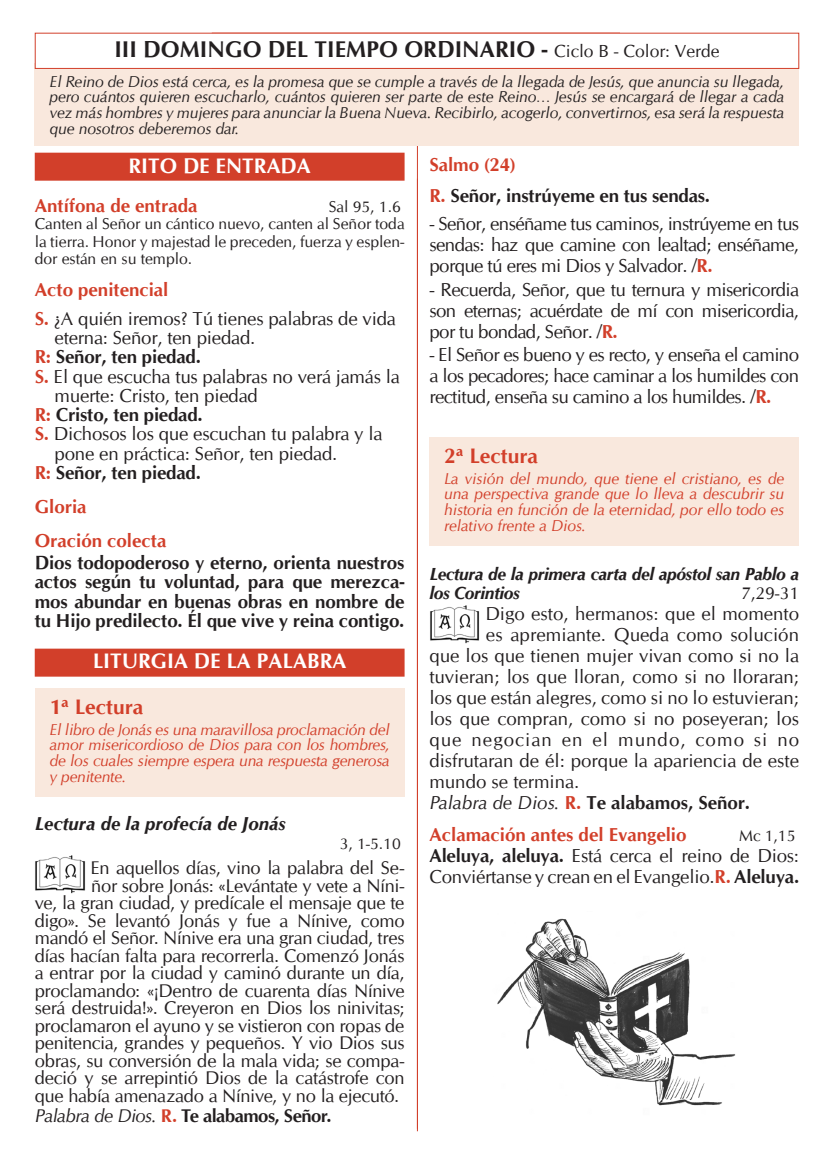
<style>
.page{position:relative;width:834px;height:1166px;background:#fff}
.page>*{position:absolute;margin:0;border:0;box-sizing:border-box;transform-origin:0 0}
.t1{font:700 22.75px "CG Omega";color:#231f20}
.rotulos{font:700 21px "CG Omega";color:#fff}
.lecturas_p3-p4_-_tit{font:700 21px "CG Omega";color:#d23f2a}
.ORACIONES_SALMOS{font:18.72px/21px "CG Omega";letter-spacing:-.03em;color:#231f20;text-align:justify}
.textos{font:18.72px "CG Omega";color:#231f20}
.ACTOS_PENITENCIALES{font:18.72px "CG Omega";letter-spacing:-.01em;color:#231f20}
.TEXTO_EN_GENERAL-ORD{font:700 18.72px/19.2px "CG Omega";letter-spacing:-.005em;color:#231f20;text-align:justify}
.subtitulos_rojo{font:700 18.72px "CG Omega";color:#d23f2a}
.ACLAMACION{font:18.72px/21px "CG Omega";letter-spacing:-.01em;color:#231f20}
.ACTOS_PENITENCIALES-2{font:700 18.72px "CG Omega";letter-spacing:-.01em;color:#231f20}
.LECTURAS_-_TEXTO{font:700 18.72px "CG Omega";color:#231f20}
.SALMOS_R{font:700 18.72px "CG Omega";letter-spacing:-.01em;color:#231f20}
.textos-2{font:18.72px "CG Omega";letter-spacing:.06em;color:#231f20}
.LECTURAS_-_SUBTITULO{font:italic 700 18.72px "CG Omega";color:#231f20}
.ACTOS_PENITENCIALES-3{font:700 18.72px "CG Omega";color:#d23f2a}
.LECTURAS_-_TEXTO-2{font:18.38px/17.5px "CG Omega";letter-spacing:-.015em;color:#231f20;text-align:right}
.LECTURAS_-_TEXTO-3{font:700 18.38px "CG Omega";letter-spacing:-.025em;color:#231f20}
.textos-3{font:italic 700 17.5px/19.2px "CG Omega";letter-spacing:-.025em;color:#231f20}
.textos-4{font:17.5px "CG Omega";color:#231f20}
.comentarios{font:italic 15.75px/15.8px "Cg Omega";letter-spacing:-.01em;color:#231f20;text-align:justify}
.lecturas_p3-p4_-_tex{font:italic 15.75px/15.8px "Cg Omega";letter-spacing:-.02em;color:#d23f2a;text-align:justify}
.TEXTO_EN_GENERAL_-_A{font:15.75px/17.5px "CG Omega";color:#231f20;text-align:justify}
.subtitulos_rojo-2{font:15.75px "CG Omega";color:#231f20}
.LECTURAS_-_SUBTITULO-2{font:15.75px "CG Omega";color:#231f20}
.s1{font-weight:400;font-size:17.5px}
.s2{font-weight:700;color:#d23f2a}
.s3{color:#d23f2a}
.s4{font-family:"Cg Omega";font-weight:400;font-style:italic}
.s5{font-weight:700}
</style>
<div class="page">
<hr style="left:417px;top:145px;width:1px;height:986px;background:#d23f2a">
<div style="left:35px;top:63px;width:764px;height:82px;background:#f9e8dd"></div>
<div style="left:35px;top:33px;width:764px;height:36px;background:#fff;border:1px solid #d23f2a"></div>
<div style="left:35px;top:153px;width:369px;height:28px;background:#d23f2a"></div>
<div style="left:35px;top:649px;width:369px;height:28px;background:#d23f2a"></div>
<div style="left:35px;top:688px;width:369px;height:109px;background:#f9e8dd"></div>
<img style="left:35px;top:855px;width:51px;height:39px">
<div style="left:429px;top:437px;width:370px;height:109px;background:#f9e8dd"></div>
<img style="left:430px;top:605px;width:50px;height:38px">
<img style="left:497px;top:918px;width:239px;height:188px">
<p class="t1" style="left:114px;top:35px;width:606px">III DOMINGO DEL TIEMPO ORDINARIO - <span class="s1">Ciclo B - Color: Verde</span></p>
<p class="comentarios" style="left:50px;top:73px;width:736px">El Reino de Dios está cerca, es la promesa que se cumple a través de la llegada de Jesús, que anuncia su llegada, pero cuántos quieren escucharlo, cuántos quieren ser parte de este Reino… Jesús se encargará de llegar a cada vez más hombres y mujeres para anunciar la Buena Nueva. Recibirlo, acogerlo, convertirnos, esa será la respuesta que nosotros deberemos dar.</p>
<p class="rotulos" style="left:128px;top:152px;width:184px">RITO DE ENTRADA</p>
<p class="subtitulos_rojo" style="left:35px;top:193px;width:164px">Antífona de entrada</p>
<p class="subtitulos_rojo-2" style="left:328px;top:197px;width:73px">Sal 95, 1.6</p>
<p class="TEXTO_EN_GENERAL_-_A" style="left:35px;top:215px;width:371px">Canten al Señor un cántico nuevo, canten al Señor toda la tierra. Honor y majestad le preceden, fuerza y esplen&shy;dor están en su templo.</p>
<p class="subtitulos_rojo" style="left:35px;top:277px;width:135px">Acto penitencial</p>
<p class="ACTOS_PENITENCIALES" style="left:35px;top:307px;width:362px"><span class="s2">S.</span> ¿A quién iremos? Tú tienes palabras de vida</p>
<p class="ACTOS_PENITENCIALES" style="left:55px;top:327px;width:202px">eterna: Señor, ten piedad.</p>
<p class="ACTOS_PENITENCIALES-2" style="left:35px;top:345px;width:168px"><span class="s3">R:</span> Señor, ten piedad.</p>
<p class="ACTOS_PENITENCIALES" style="left:35px;top:365px;width:366px"><span class="s2">S.</span> El que escucha tus palabras no verá jamás la</p>
<p class="ACTOS_PENITENCIALES" style="left:55px;top:384px;width:205px">muerte: Cristo, ten piedad</p>
<p class="ACTOS_PENITENCIALES-2" style="left:35px;top:403px;width:169px"><span class="s3">R:</span> Cristo, ten piedad.</p>
<p class="ACTOS_PENITENCIALES" style="left:35px;top:423px;width:349px"><span class="s2">S.</span> Dichosos los que escuchan tu palabra y la</p>
<p class="ACTOS_PENITENCIALES" style="left:55px;top:442px;width:284px">pone en práctica: Señor, ten piedad.</p>
<p class="ACTOS_PENITENCIALES-2" style="left:35px;top:461px;width:168px"><span class="s3">R:</span> Señor, ten piedad.</p>
<p class="ACTOS_PENITENCIALES-3" style="left:35px;top:495px;width:53px">Gloria</p>
<p class="subtitulos_rojo" style="left:35px;top:529px;width:133px">Oración colecta</p>
<p class="TEXTO_EN_GENERAL-ORD" style="left:35px;top:553px;width:371px">Dios todopoderoso y eterno, orienta nuestros actos según tu voluntad, para que merezca&shy;mos abundar en buenas obras en nombre de tu Hijo predilecto. Él que vive y reina contigo.</p>
<p class="rotulos" style="left:93px;top:648px;width:255px">LITURGIA DE LA PALABRA</p>
<p class="lecturas_p3-p4_-_tit" style="left:50px;top:693px;width:95px">1ª Lectura</p>
<p class="lecturas_p3-p4_-_tex" style="left:50px;top:721px;width:341px">El libro de Jonás es una maravillosa proclamación del amor misericordioso de Dios para con los hombres, de los cuales siempre espera una respuesta generosa y penitente.</p>
<p class="LECTURAS_-_SUBTITULO" style="left:35px;top:812px;width:252px">Lectura de la profecía de Jonás</p>
<p class="LECTURAS_-_SUBTITULO-2" style="left:339px;top:834px;width:62px">3, 1-5.10</p>
<p class="LECTURAS_-_TEXTO-2" style="left:35px;top:859px;width:371px">En aquellos días, vino la palabra del Se-<br>ñor sobre Jonás: «Levántate y vete a Níni-<br>ve, la gran ciudad, y predícale el mensaje que te digo». Se levantó Jonás y fue a Nínive, como mandó el Señor. Nínive era una gran ciudad, tres días hacían falta para recorrerla. Comenzó Jonás a entrar por la ciudad y caminó durante un día, proclamando: «¡Dentro de cuarenta días Nínive será destruida!». Creyeron en Dios los ninivitas; proclamaron el ayuno y se vistieron con ropas de penitencia, grandes y pequeños. Y vio Dios sus obras, su conversión de la mala vida; se compa&shy;deció y se arrepintió Dios de la catástrofe con que había amenazado a Nínive, y no la ejecutó.</p>
<p class="LECTURAS_-_TEXTO-3" style="left:35px;top:1103px;width:298px"><span class="s4">Palabra de Dios.</span> <span class="s3">R.</span> Te alabamos, Señor.</p>
<p class="subtitulos_rojo" style="left:429px;top:153px;width:87px">Salmo (24)</p>
<p class="SALMOS_R" style="left:429px;top:183px;width:282px"><span class="s3">R.</span> Señor, instrúyeme en tus sendas.</p>
<p class="ORACIONES_SALMOS" style="left:429px;top:213px;width:371px">- Señor, enséñame tus caminos, instrúyeme en tus sendas: haz que camine con lealtad; enséñame, porque tú eres mi Dios y Salvador. /<span class="s2">R.</span></p>
<p class="ORACIONES_SALMOS" style="left:429px;top:279px;width:371px">- Recuerda, Señor, que tu ternura y misericordia son eternas; acuérdate de mí con misericordia, por tu bondad, Señor. /<span class="s2">R.</span></p>
<p class="ORACIONES_SALMOS" style="left:429px;top:344px;width:371px">- El Señor es bueno y es recto, y enseña el camino a los pecadores; hace caminar a los humildes con rectitud, enseña su camino a los humildes. /<span class="s2">R.</span></p>
<p class="lecturas_p3-p4_-_tit" style="left:444px;top:442px;width:95px">2ª Lectura</p>
<p class="lecturas_p3-p4_-_tex" style="left:444px;top:470px;width:341px">La visión del mundo, que tiene el cristiano, es de una perspectiva grande que lo lleva a descubrir su historia en función de la eternidad, por ello todo es relativo frente a Dios.</p>
<p class="textos-3" style="left:429px;top:564px;width:371px">Lectura de la primera carta del apóstol san Pablo a los Corintios</p>
<p class="textos-4" style="left:740px;top:583px;width:60px">7,29-31</p>
<p class="textos" style="left:485px;top:602px;width:315px">Digo esto, hermanos: que el momento</p>
<p class="textos" style="left:486px;top:623px;width:314px">es apremiante. Queda como solución</p>
<p class="textos" style="left:429px;top:644px;width:371px">que los que tienen mujer vivan como si no la</p>
<p class="textos" style="left:429px;top:665px;width:371px">tuvieran; los que lloran, como si no lloraran;</p>
<p class="textos" style="left:429px;top:686px;width:371px">los que están alegres, como si no lo estuvieran;</p>
<p class="textos" style="left:429px;top:707px;width:371px">los que compran, como si no poseyeran; los</p>
<p class="textos-2" style="left:429px;top:728px;width:371px">que negocian en el mundo, como si no</p>
<p class="textos" style="left:429px;top:749px;width:371px">disfrutaran de él: porque la apariencia de este</p>
<p class="textos" style="left:429px;top:770px;width:151px">mundo se termina.</p>
<p class="LECTURAS_-_TEXTO" style="left:429px;top:791px;width:322px"><span class="s4">Palabra de Dios.</span> <span class="s3">R.</span> Te alabamos, Señor.</p>
<p class="subtitulos_rojo" style="left:429px;top:822px;width:258px">Aclamación antes del Evangelio</p>
<p class="subtitulos_rojo-2" style="left:738px;top:826px;width:58px">Mc 1,15</p>
<p class="ACLAMACION" style="left:429px;top:845px;width:371px"><span class="s5">Aleluya, aleluya.</span> Está cerca el reino de Dios:<br>Conviértanse y crean en el Evangelio.<span class="s2">R.</span> <span class="s5">Aleluya.</span></p>
</div>
